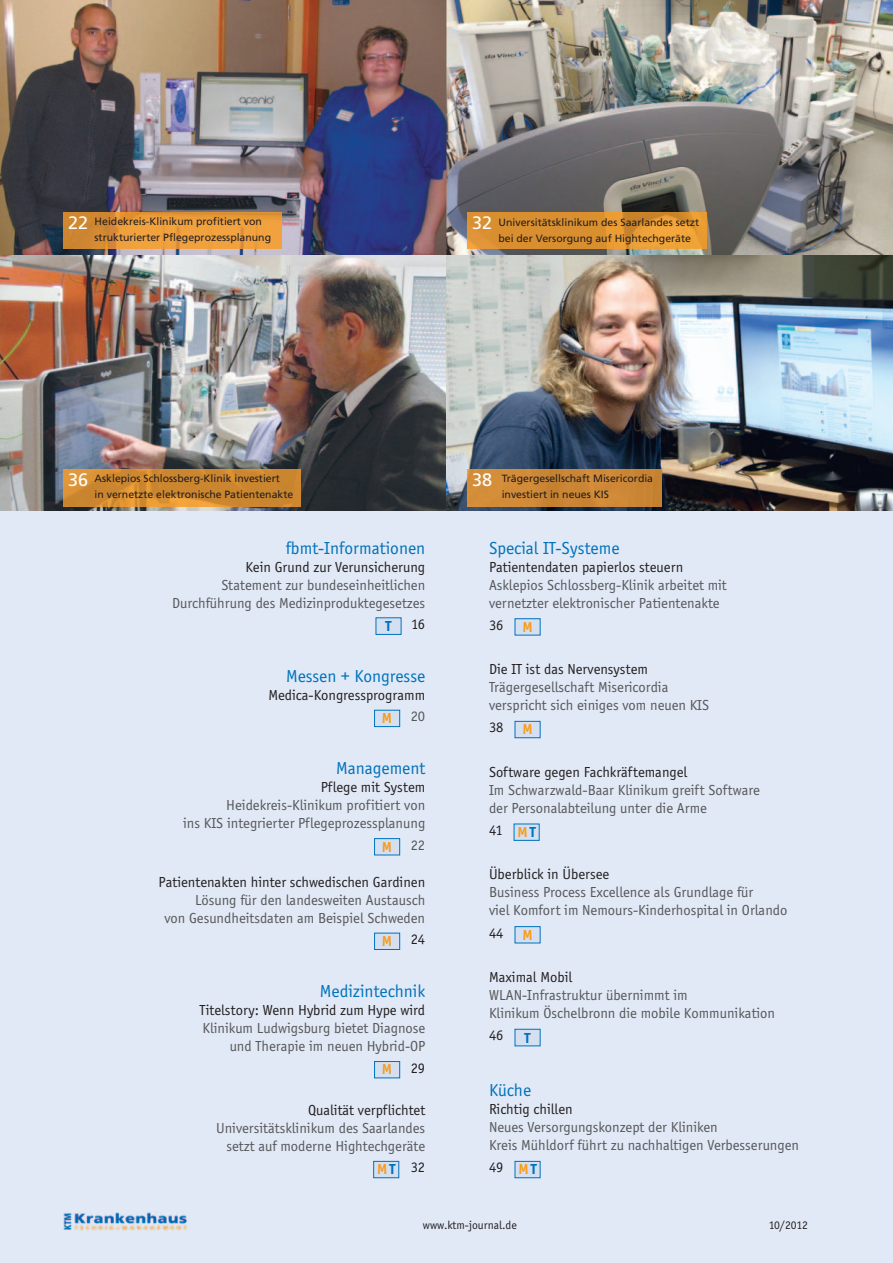
<style>
.page{position:relative;width:893px;height:1263px;background:#e1e9f6}
.page>*{position:absolute;margin:0;border:0;box-sizing:border-box;transform-origin:0 0}
.t1{font:18px "Officina Sans";color:#0072bc}
.t2{font:15px/18px "Officina Sans";color:#57585a}
.t3{font:15px "Officina Sans";color:#231f20}
.t4{font:700 15px "Officina Sans";color:#f89c1c}
.t5{font:700 15px "Officina Sans";color:#0072bc}
.t6{font:12px "Officina Sans";color:#231f20}
.t7{font:10.5px/15.9px "Frutiger";color:#231f20}
.s1{font-size:18px;color:#fff}
.s2{color:#0072bc}
</style>
<div class="page">
<div style="left:375px;top:839px;width:24px;height:16px;background:#d4e0f1"></div>
<div style="left:374px;top:838px;width:26px;height:17px;border:1px solid #0072bc"></div>
<div style="left:375px;top:933px;width:24px;height:16px;background:#d4e0f1"></div>
<div style="left:374px;top:933px;width:26px;height:17px;border:1px solid #0072bc"></div>
<div style="left:374px;top:1161px;width:25px;height:16px;background:#d4e0f1"></div>
<div style="left:373px;top:1161px;width:26px;height:17px;border:1px solid #0072bc"></div>
<div style="left:376px;top:618px;width:25px;height:16px;background:#d4e0f1"></div>
<div style="left:376px;top:618px;width:25px;height:17px;border:1px solid #0072bc"></div>
<div style="left:375px;top:1062px;width:24px;height:16px;background:#d4e0f1"></div>
<div style="left:374px;top:1061px;width:26px;height:17px;border:1px solid #0072bc"></div>
<div style="left:375px;top:710px;width:24px;height:16px;background:#d4e0f1"></div>
<div style="left:374px;top:710px;width:26px;height:17px;border:1px solid #0072bc"></div>
<div style="left:515px;top:721px;width:25px;height:16px;background:#d4e0f1"></div>
<div style="left:515px;top:721px;width:25px;height:17px;border:1px solid #0072bc"></div>
<div style="left:514px;top:824px;width:25px;height:16px;background:#d4e0f1"></div>
<div style="left:515px;top:927px;width:25px;height:16px;background:#d4e0f1"></div>
<div style="left:515px;top:926px;width:25px;height:17px;border:1px solid #0072bc"></div>
<div style="left:515px;top:1029px;width:25px;height:17px;background:#d4e0f1"></div>
<div style="left:515px;top:1029px;width:25px;height:17px;border:1px solid #0072bc"></div>
<div style="left:515px;top:1161px;width:25px;height:16px;background:#d4e0f1"></div>
<div style="left:515px;top:1161px;width:25px;height:17px;border:1px solid #0072bc"></div>
<div style="left:515px;top:619px;width:25px;height:16px;background:#d4e0f1"></div>
<div style="left:515px;top:618px;width:25px;height:17px;border:1px solid #0072bc"></div>
<img style="left:64px;top:1213px;width:123px;height:18px">
<img style="left:0;top:0;width:893px;height:510px">
<img style="left:468px;top:213px;width:239px;height:36px">
<img style="left:64px;top:470px;width:236px;height:36px">
<img style="left:468px;top:470px;width:193px;height:36px">
<img style="left:64px;top:213px;width:218px;height:36px">
<p class="t7" style="left:95px;top:214px;width:178px;text-indent:-26px"><span class="s1">22</span> Heidekreis-Klinikum profitiert von strukturierter Pflegeprozessplanung</p>
<p class="t7" style="left:498px;top:215px;width:202px;text-indent:-26px"><span class="s1">32</span> Universitätsklinikum des Saarlandes setzt bei der Versorgung auf Hightechgeräte</p>
<p class="t7" style="left:95px;top:471px;width:200px;text-indent:-26px"><span class="s1">36</span> Asklepios Schlossberg-Klinik investiert<br>in vernetzte elektronische Patientenakte</p>
<p class="t7" style="left:502px;top:471px;width:153px;text-indent:-30px"><span class="s1">38</span> Trägergesellschaft Misericordia investiert in neues KIS</p>
<p class="t1" style="left:286px;top:540px;width:141px">fbmt-Informationen</p>
<p class="t3" style="left:246px;top:561px;width:181px">Kein Grund zur Verunsicherung</p>
<p class="t2" style="left:172px;top:577px;width:255px;text-align:right">Statement zur bundeseinheitlichen<br>Durchführung des Medizinproduktegesetzes</p>
<p class="t3" style="left:411px;top:618px;width:16px">16</p>
<p class="t5" style="left:386px;top:621px;width:7px">T</p>
<p class="t1" style="left:286px;top:669px;width:141px">Messen + Kongresse</p>
<p class="t3" style="left:268px;top:689px;width:158px">Medica-Kongressprogramm</p>
<p class="t2" style="left:411px;top:708px;width:16px">20</p>
<p class="t4" style="left:382px;top:712px;width:12px">M</p>
<p class="t1" style="left:336px;top:761px;width:91px">Management</p>
<p class="t3" style="left:321px;top:781px;width:106px">Pflege mit System</p>
<p class="t2" style="left:183px;top:797px;width:244px;text-align:right">Heidekreis-Klinikum profitiert von<br>ins KIS integrierter Pflegeprozessplanung</p>
<p class="t2" style="left:411px;top:837px;width:16px">22</p>
<p class="t3" style="left:159px;top:876px;width:268px">Patientenakten hinter schwedischen Gardinen</p>
<p class="t2" style="left:164px;top:892px;width:262px;text-align:right">Lösung für den landesweiten Austausch<br>von Gesundheitsdaten am Beispiel Schweden</p>
<p class="t3" style="left:411px;top:933px;width:16px">24</p>
<p class="t4" style="left:382px;top:841px;width:12px">M</p>
<p class="t4" style="left:382px;top:935px;width:12px">M</p>
<p class="t1" style="left:320px;top:984px;width:107px">Medizintechnik</p>
<p class="t3" style="left:199px;top:1004px;width:227px">Titelstory: Wenn Hybrid zum Hype wird</p>
<p class="t2" style="left:203px;top:1020px;width:224px;text-align:right">Klinikum Ludwigsburg bietet Diagnose und Therapie im neuen Hybrid-OP</p>
<p class="t3" style="left:411px;top:1062px;width:16px">29</p>
<p class="t3" style="left:308px;top:1104px;width:119px">Qualität verpflichtet</p>
<p class="t2" style="left:216px;top:1120px;width:210px;text-align:right">Universitätsklinikum des Saarlandes setzt auf moderne Hightechgeräte</p>
<p class="t3" style="left:411px;top:1161px;width:16px">32</p>
<p class="t4" style="left:382px;top:1063px;width:12px">M</p>
<p class="t4" style="left:377px;top:1163px;width:20px">M<span class="s2">T</span></p>
<p class="t1" style="left:489px;top:540px;width:132px">Special IT-Systeme</p>
<p class="t3" style="left:489px;top:561px;width:196px">Patientendaten papierlos steuern</p>
<p class="t2" style="left:489px;top:577px;width:239px">Asklepios Schlossberg-Klinik arbeitet mit vernetzter elektronischer Patientenakte</p>
<p class="t3" style="left:489px;top:619px;width:16px">36</p>
<p class="t3" style="left:489px;top:663px;width:161px">Die IT ist das Nervensystem</p>
<p class="t2" style="left:489px;top:679px;width:222px">Trägergesellschaft Misericordia verspricht sich einiges vom neuen KIS</p>
<p class="t3" style="left:489px;top:721px;width:16px">38</p>
<p class="t3" style="left:489px;top:766px;width:200px">Software gegen Fachkräftemangel</p>
<p class="t2" style="left:489px;top:782px;width:273px">Im Schwarzwald-Baar Klinikum greift Software der Personalabteilung unter die Arme</p>
<p class="t3" style="left:489px;top:824px;width:15px">41</p>
<p class="t3" style="left:489px;top:869px;width:122px">Überblick in Übersee</p>
<p class="t2" style="left:489px;top:885px;width:300px">Business Process Excellence als Grundlage für<br>viel Komfort im Nemours-Kinderhospital in Orlando</p>
<p class="t3" style="left:489px;top:927px;width:16px">44</p>
<p class="t3" style="left:489px;top:971px;width:85px">Maximal Mobil</p>
<p class="t2" style="left:489px;top:987px;width:288px">WLAN-Infrastruktur übernimmt im<br>Klinikum Öschelbronn die mobile Kommunikation</p>
<p class="t3" style="left:489px;top:1029px;width:16px">46</p>
<p class="t4" style="left:522px;top:621px;width:12px">M</p>
<p class="t4" style="left:522px;top:723px;width:12px">M</p>
<p class="t4" style="left:518px;top:826px;width:20px">M<span class="s2">T</span></p>
<p class="t4" style="left:522px;top:929px;width:12px">M</p>
<p class="t5" style="left:525px;top:1032px;width:7px">T</p>
<p class="t1" style="left:489px;top:1083px;width:44px">Küche</p>
<p class="t3" style="left:489px;top:1103px;width:85px">Richtig chillen</p>
<p class="t2" style="left:489px;top:1119px;width:312px">Neues Versorgungskonzept der Kliniken<br>Kreis Mühldorf führt zu nachhaltigen Verbesserungen</p>
<p class="t3" style="left:489px;top:1161px;width:16px">49</p>
<p class="t4" style="left:518px;top:1163px;width:20px">M<span class="s2">T</span></p>
<p class="t6" style="left:423px;top:1220px;width:95px">www.ktm-journal.de</p>
<p class="t6" style="left:769px;top:1220px;width:41px">10/2012</p>
</div>
